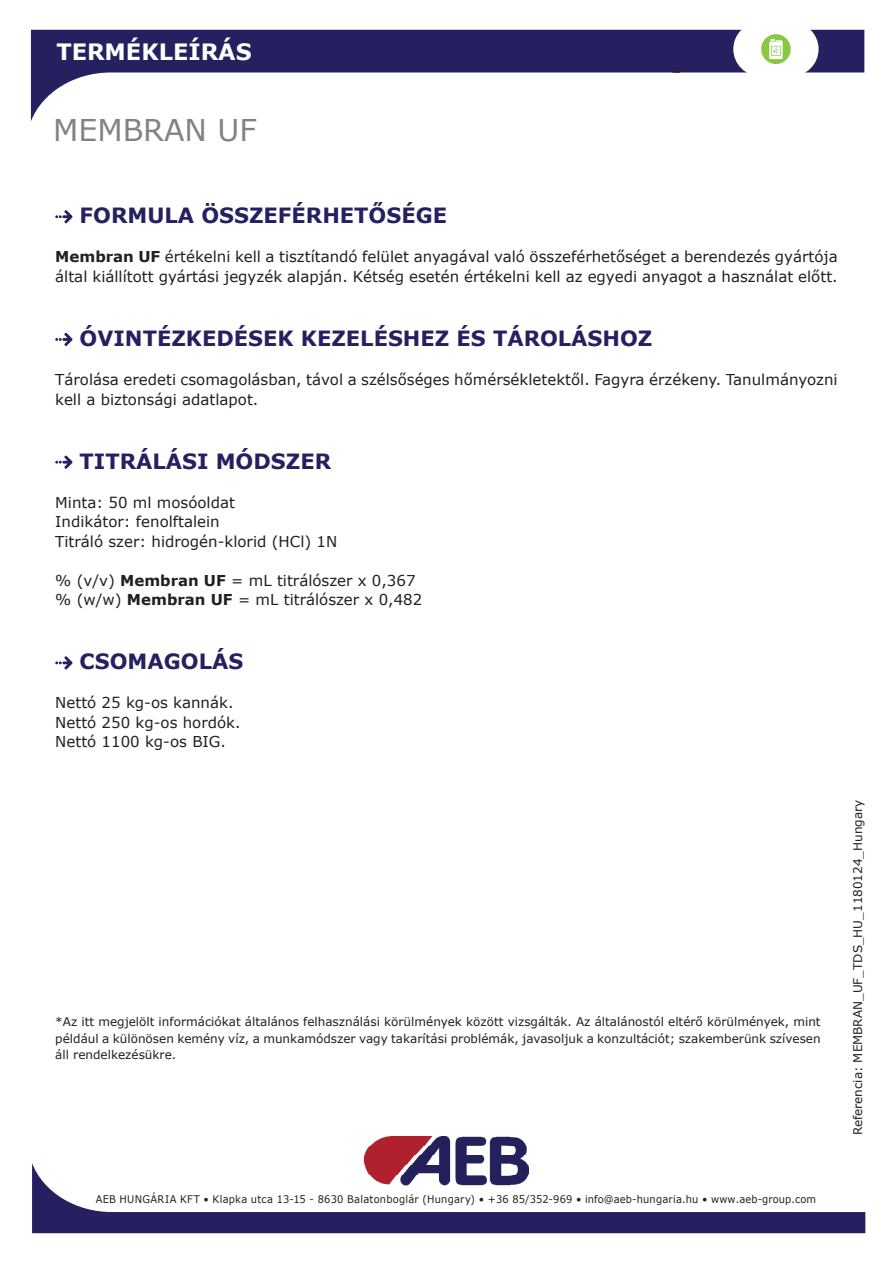
<style>
.page{position:relative;width:893px;height:1263px;background:#fff}
.page>*{position:absolute;margin:0;border:0;box-sizing:border-box;transform-origin:0 0}
.t1{font:30px "Verdana";color:#808285}
.t2{font:700 22.5px "Verdana";color:#fff}
.t3{font:700 21px "Verdana";color:#252161}
.t4{font:15px/19.5px "Verdana";color:#231f20}
.t5{font:12px/16.5px "Verdana";color:#231f20;text-align:justify}
.t6{font:10.5px "Verdana";letter-spacing:.02em;color:#231f20;scale:.94 1}
.s1{font-weight:700}
</style>
<div class="page">
<svg style="left:31px;top:30px;width:833px;height:91px"></svg>
<svg style="left:32px;top:1163px;width:833px;height:70px"></svg>
<img style="left:364px;top:1136px;width:165px;height:49px">
<svg style="left:673px;top:71px;width:7px;height:2px"></svg>
<div style="left:733px;top:22px;width:86px;height:54px;background:#fff;border-radius:27px"></div>
<div style="left:761px;top:34px;width:30px;height:30px;background:#8bc644;border-radius:50%"></div>
<svg style="left:769px;top:39px;width:14px;height:20px"></svg>
<svg style="left:55px;top:210px;width:17px;height:13px"></svg>
<svg style="left:55px;top:333px;width:17px;height:13px"></svg>
<svg style="left:55px;top:456px;width:17px;height:13px"></svg>
<svg style="left:55px;top:656px;width:17px;height:13px"></svg>
<h2 class="t2" style="left:56px;top:36px;width:197px">TERMÉKLEÍRÁS</h2>
<h1 class="t1" style="left:53px;top:110px;width:205px">MEMBRAN UF</h1>
<h3 class="t3" style="left:80px;top:201px;width:369px">FORMULA ÖSSZEFÉRHETŐSÉGE</h3>
<p class="t4" style="left:55px;top:247px;width:784px"><span class="s1">Membran UF</span> értékelni kell a tisztítandó felület anyagával való összeférhetőséget a berendezés gyártója által kiállított gyártási jegyzék alapján. Kétség esetén értékelni kell az egyedi anyagot a használat előtt.</p>
<h3 class="t3" style="left:80px;top:323px;width:574px">ÓVINTÉZKEDÉSEK KEZELÉSHEZ ÉS TÁROLÁSHOZ</h3>
<p class="t4" style="left:55px;top:370px;width:784px">Tárolása eredeti csomagolásban, távol a szélsőséges hőmérsékletektől. Fagyra érzékeny. Tanulmányozni kell a biztonsági adatlapot.</p>
<h3 class="t3" style="left:80px;top:446px;width:253px">TITRÁLÁSI MÓDSZER</h3>
<p class="t4" style="left:55px;top:492px;width:284px">Minta: 50 ml mosóoldat<br>Indikátor: fenolftalein<br>Titráló szer: hidrogén-klorid (HCl) 1N</p>
<p class="t4" style="left:55px;top:570px;width:369px">% (v/v) <span class="s1">Membran UF</span> = mL titrálószer x 0,367 % (w/w) <span class="s1">Membran UF</span> = mL titrálószer x 0,482</p>
<h3 class="t3" style="left:80px;top:647px;width:165px">CSOMAGOLÁS</h3>
<p class="t4" style="left:55px;top:693px;width:187px">Nettó 25 kg-os kannák.<br>Nettó 250 kg-os hordók.<br>Nettó 1100 kg-os BIG.</p>
<p class="t5" style="left:55px;top:1013px;width:767px">*Az itt megjelölt információkat általános felhasználási körülmények között vizsgálták. Az általánostól eltérő körülmények, mint például a különösen kemény víz, a munkamódszer vagy takarítási problémák, javasoljuk a konzultációt; szakemberünk szívesen áll rendelkezésükre.</p>
<p class="t5" style="left:849px;top:1135px;width:337px;rotate:-90deg">Referencia: MEMBRAN_UF_TDS_HU_1180124_Hungary</p>
<p class="t6" style="left:96px;top:1192px;width:768px">AEB HUNGÁRIA KFT • Klapka utca 13-15 - 8630 Balatonboglár (Hungary) • +36 85/352-969 • info@aeb-hungaria.hu • www.aeb-group.com</p>
</div>
